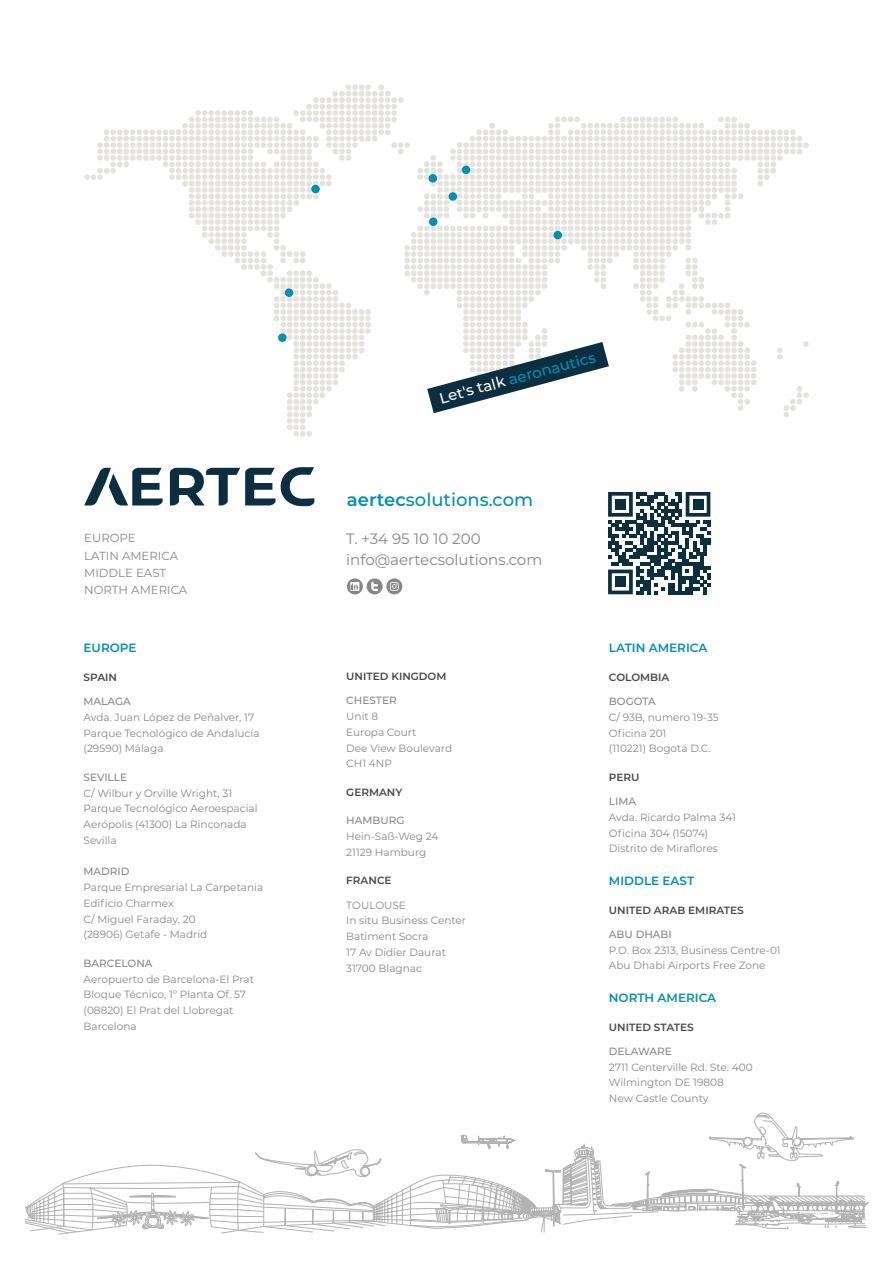
<style>
.page{position:relative;width:893px;height:1263px;background:#fff}
.page>*{position:absolute;margin:0;border:0;box-sizing:border-box;transform-origin:0 0}
.t1{font:500 18px "Montserrat";color:#0090b3}
.t2{font:15px/21px "Montserrat";color:#878787}
.t3{font:500 15px "Montserrat";color:#0090b3}
.t4{font:600 12px "Montserrat";color:#0090b3}
.t5{font:11.7px/17.2px "Montserrat";color:#878787}
.t6{font:10.5px/15.8px "Montserrat";color:#878787}
.t7{font:600 10.5px "Montserrat";color:#474949}
.t8{font:500 10.5px "Montserrat";color:#878787}
.s1{color:#fff}
.s2{font-weight:600}
</style>
<div class="page">
<svg style="left:347px;top:578px;width:36px;height:16px"></svg>
<div style="left:386px;top:578px;width:16px;height:16px;background:#878787;border-radius:50%"></div>
<svg style="left:390px;top:582px;width:9px;height:9px"></svg>
<svg style="left:84px;top:467px;width:230px;height:39px"></svg>
<svg style="left:25px;top:1112px;width:843px;height:122px"></svg>
<svg style="left:608px;top:492px;width:102px;height:102px"></svg>
<div style="left:615px;top:499px;width:11px;height:11px;background:#0c2e41"></div>
<div style="left:693px;top:499px;width:10px;height:11px;background:#0c2e41"></div>
<div style="left:615px;top:577px;width:11px;height:10px;background:#0c2e41"></div>
<svg style="left:84px;top:85px;width:725px;height:351px"></svg>
<p class="t5" style="left:84px;top:529px;width:105px">EUROPE<br>LATIN AMERICA<br>MIDDLE EAST<br>NORTH AMERICA</p>
<p class="t4" style="left:84px;top:639px;width:55px">EUROPE</p>
<p class="t7" style="left:84px;top:669px;width:35px">SPAIN</p>
<p class="t8" style="left:84px;top:694px;width:49px">MALAGA</p>
<p class="t6" style="left:84px;top:709px;width:177px">Avda. Juan López de Peñalver, 17<br>Parque Tecnológico de Andalucía (29590) Málaga</p>
<p class="t8" style="left:84px;top:770px;width:45px">SEVILLE</p>
<p class="t6" style="left:84px;top:784px;width:175px">C/ Wilbur y Orville Wright, 31<br>Parque Tecnológico Aeroespacial<br>Aerópolis (41300) La Rinconada<br>Sevilla</p>
<p class="t8" style="left:84px;top:864px;width:47px">MADRID</p>
<p class="t6" style="left:84px;top:879px;width:181px">Parque Empresarial La Carpetania<br>Edificio Charmex<br>C/ Miguel Faraday, 20<br>(28906) Getafe - Madrid</p>
<p class="t8" style="left:84px;top:956px;width:71px">BARCELONA</p>
<p class="t6" style="left:84px;top:970px;width:172px">Aeropuerto de Barcelona-El Prat<br>Bloque Técnico, 1º Planta Of. 57 (08820) El Prat del Llobregat<br>Barcelona</p>
<h2 class="t3" style="left:437px;top:388px;width:163px;rotate:-15deg"><span class="s1">Let's talk</span> aeronautics</h2>
<h1 class="t1" style="left:347px;top:487px;width:188px"><span class="s2">aertec</span>solutions.com</h1>
<h2 class="t2" style="left:346px;top:527px;width:198px">T. +34 95 10 10 200 info@aertecsolutions.com</h2>
<p class="t7" style="left:346px;top:669px;width:102px">UNITED KINGDOM</p>
<p class="t8" style="left:346px;top:693px;width:52px">CHESTER</p>
<p class="t6" style="left:346px;top:708px;width:107px">Unit 8<br>Europa Court<br>Dee View Boulevard<br>CH1 4NP</p>
<p class="t7" style="left:346px;top:785px;width:58px">GERMANY</p>
<p class="t8" style="left:346px;top:813px;width:60px">HAMBURG</p>
<p class="t6" style="left:346px;top:828px;width:94px">Hein-Saß-Weg 24<br>21129 Hamburg</p>
<p class="t7" style="left:346px;top:873px;width:47px">FRANCE</p>
<p class="t6" style="left:346px;top:897px;width:121px">TOULOUSE<br>In situ Business Center<br>Batiment Socra<br>17 Av Didier Daurat<br>31700 Blagnac</p>
<p class="t4" style="left:609px;top:639px;width:100px">LATIN AMERICA</p>
<p class="t7" style="left:609px;top:669px;width:62px">COLOMBIA</p>
<p class="t8" style="left:609px;top:694px;width:49px">BOGOTA</p>
<p class="t6" style="left:609px;top:709px;width:111px">C/ 93B, numero 19-35<br>Oficina 201<br>(110221) Bogotá D.C.</p>
<p class="t7" style="left:609px;top:770px;width:32px">PERU</p>
<p class="t8" style="left:609px;top:794px;width:29px">LIMA</p>
<p class="t6" style="left:609px;top:809px;width:129px">Avda. Ricardo Palma 341<br>Oficina 304 (15074)<br>Distrito de Miraflores</p>
<p class="t4" style="left:609px;top:872px;width:87px">MIDDLE EAST</p>
<p class="t7" style="left:609px;top:902px;width:136px">UNITED ARAB EMIRATES</p>
<p class="t8" style="left:609px;top:927px;width:64px">ABU DHABI</p>
<p class="t6" style="left:609px;top:941px;width:173px">P.O. Box 2313, Business Centre-01<br>Abu Dhabi Airports Free Zone</p>
<p class="t4" style="left:609px;top:989px;width:109px">NORTH AMERICA</p>
<p class="t7" style="left:609px;top:1019px;width:86px">UNITED STATES</p>
<p class="t8" style="left:609px;top:1044px;width:65px">DELAWARE</p>
<p class="t6" style="left:609px;top:1058px;width:145px">2711 Centerville Rd. Ste. 400<br>Wilmington DE 19808<br>New Castle County</p>
</div>
